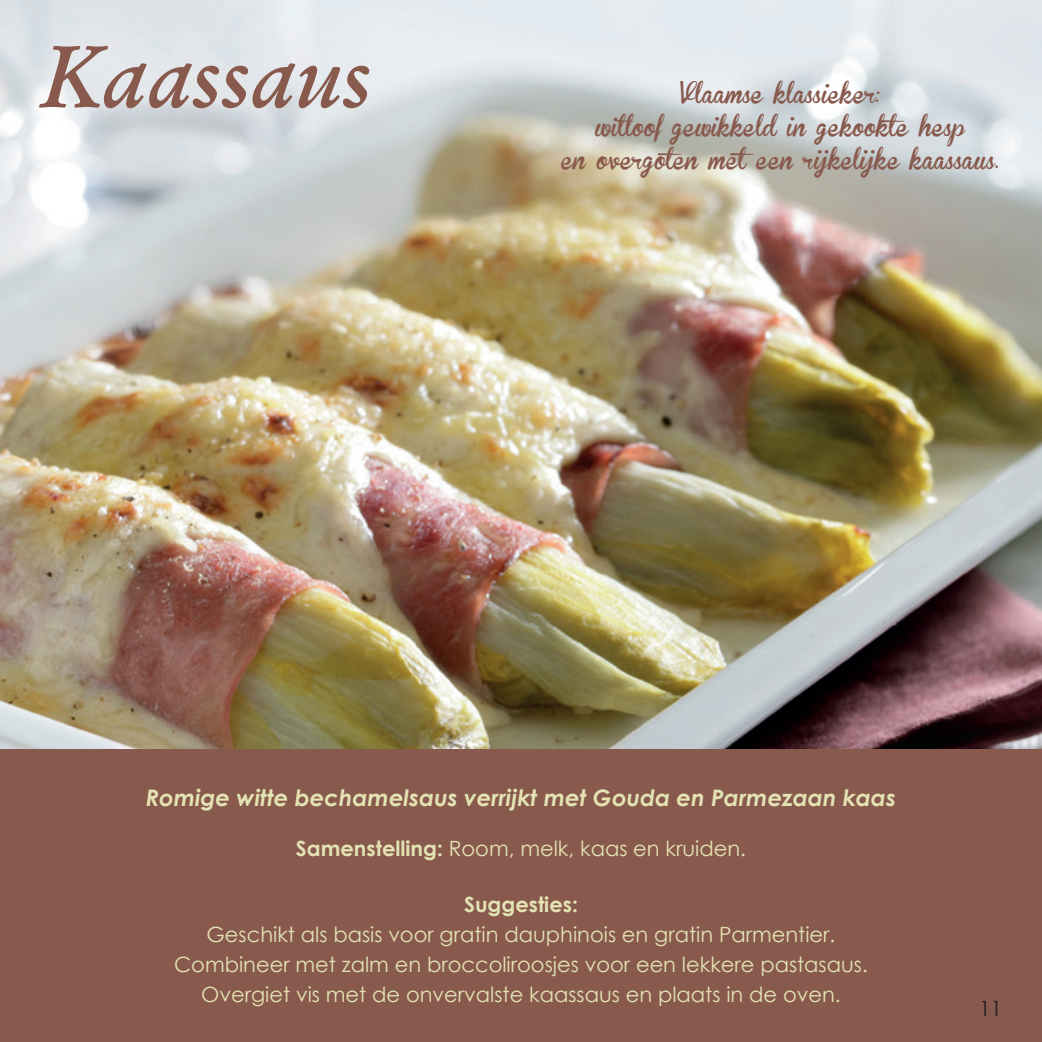
<style>
.page{position:relative;width:1042px;height:1042px;background:#fff}
.page>*{position:absolute;margin:0;border:0;box-sizing:border-box;transform-origin:0 0}
.t1{font:italic 600 87.5px "Garamond";color:#885a4d}
.t2{font:italic 700 22.75px "Century Gothic";color:#e4e3b3}
.t3{font:21px/30.1px "Century Gothic";color:#e4e3b3;text-align:center}
.t4{font:21px/33.2px "Brannboll Fet";color:#885a4d;text-align:center}
.t5{font:700 21px "Century Gothic";color:#e4e3b3}
.t6{font:21px "Century Gothic";color:#231f20}
.s1{font-weight:700}
</style>
<div class="page">
<img style="left:0;top:0;width:1042px;height:749px">
<div style="left:0;top:749px;width:1042px;height:293px;background:#885a4d"></div>
<h1 class="t1" style="left:40px;top:18px;width:332px">Kaassaus</h1>
<p class="t4" style="left:561px;top:78px;width:439px">Vlaamse klassieker:<br>witloof gewikkeld in gekookte hesp<br>en overgoten meteen rijkelijke kaassaus.</p>
<p class="t2" style="left:146px;top:780px;width:751px">Romige witte bechamelsaus verrijkt met Gouda en Parmezaan kaas</p>
<p class="t3" style="left:296px;top:833px;width:452px"><span class="s1">Samenstelling:</span> Room, melk, kaas en kruiden.</p>
<p class="t5" style="left:464px;top:888px;width:115px">Suggesties:</p>
<p class="t3" style="left:174px;top:919px;width:695px">Geschikt als basis voor gratin dauphinois en gratin Parmentier.<br>Combineer met zalm en broccoliroosjes voor een lekkere pastasaus.<br>Overgiet vis met de onvervalste kaassaus en plaats in de oven.</p>
<p class="t6" style="left:979px;top:994px;width:25px">11</p>
</div>
